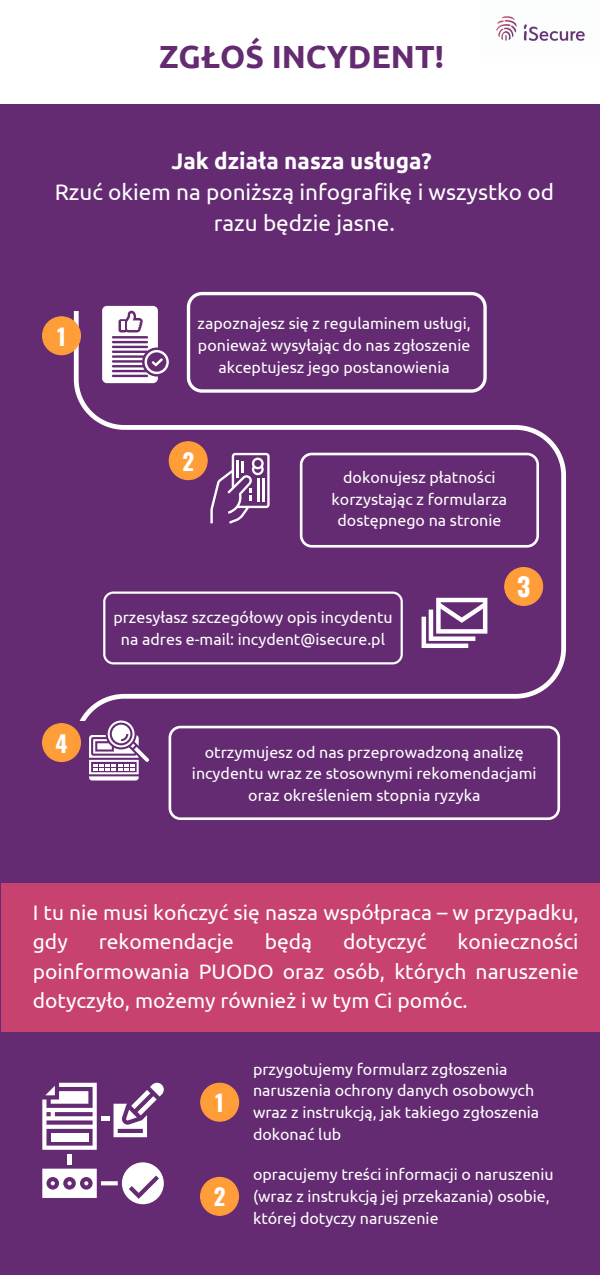
<style>
.page{position:relative;width:600px;height:1275px;background:#642a72}
.page>*{position:absolute;margin:0;border:0;box-sizing:border-box;transform-origin:0 0}
.t1{font:700 32px "Ubuntu";color:#642a72}
.t2{font:700 25.6px "Oswald";color:#fff}
.t3{font:700 23px "Oswald";color:#fff}
.t4{font:700 22.7px "Oswald";color:#fff}
.t5{font:22.5px/31px "Ubuntu";color:#fff;text-align:center}
.t6{font:700 22.5px "Ubuntu";color:#fff}
.t7{font:21px/29.2px "Ubuntu";color:#fff}
.t8{font:16px/21.8px "Ubuntu";color:#fff;text-align:center}
</style>
<div class="page">
<svg style="left:74px;top:312px;width:492px;height:408px"></svg>
<svg style="left:42px;top:316px;width:39px;height:39px"></svg>
<svg style="left:504px;top:567px;width:39px;height:39px"></svg>
<svg style="left:42px;top:723px;width:39px;height:39px"></svg>
<div style="left:0;top:0;width:600px;height:104px;background:#fff"></div>
<img style="left:496px;top:16px;width:89px;height:25px">
<svg style="left:102px;top:306px;width:67px;height:77px"></svg>
<svg style="left:187px;top:292px;width:300px;height:101px"></svg>
<svg style="left:169px;top:441px;width:101px;height:82px"></svg>
<hr style="left:258px;top:479px;width:2px;height:23px;background:#fff">
<hr style="left:263px;top:479px;width:2px;height:23px;background:#fff">
<svg style="left:300px;top:453px;width:239px;height:95px"></svg>
<svg style="left:89px;top:721px;width:60px;height:60px"></svg>
<svg style="left:422px;top:598px;width:65px;height:50px"></svg>
<svg style="left:103px;top:592px;width:300px;height:72px"></svg>
<svg style="left:169px;top:726px;width:391px;height:94px"></svg>
<div style="left:2px;top:883px;width:598px;height:148px;background:#c7426e"></div>
<div style="left:67px;top:1154px;width:5px;height:10px;background:#fff"></div>
<svg style="left:42px;top:1162px;width:122px;height:42px"></svg>
<svg style="left:42px;top:1083px;width:122px;height:67px"></svg>
<svg style="left:200px;top:1083px;width:39px;height:39px"></svg>
<svg style="left:200px;top:1177px;width:39px;height:39px"></svg>
<h1 class="t1" style="left:159px;top:38px;width:286px">ZGŁOŚ INCYDENT!</h1>
<h3 class="t6" style="left:171px;top:148px;width:262px">Jak działa nasza usługa?</h3>
<h3 class="t5" style="left:55px;top:177px;width:501px">Rzuć okiem na poniższą infografikę i wszystko od razu będzie jasne.</h3>
<h3 class="t4" style="left:57px;top:318px;width:10px">1</h3>
<h3 class="t3" style="left:56px;top:725px;width:14px">4</h3>
<p class="t8" style="left:198px;top:312px;width:275px">zapoznajesz się z regulaminem usługi, ponieważ wysyłając do nas zgłoszenie akceptujesz jego postanowienia</p>
<h3 class="t3" style="left:182px;top:443px;width:13px">2</h3>
<p class="t8" style="left:332px;top:466px;width:177px">dokonujesz płatności korzystając z formularza dostępnego na stronie</p>
<p class="t8" style="left:113px;top:606px;width:281px">przesyłasz szczegółowy opis incydentu na adres e-mail: incydent@isecure.pl</p>
<h2 class="t2" style="left:517px;top:566px;width:15px">3</h2>
<p class="t8" style="left:192px;top:741px;width:346px">otrzymujesz od nas przeprowadzoną analizę incydentu wraz ze stosownymi rekomendacjami oraz określeniem stopnia ryzyka</p>
<h3 class="t7" style="left:33px;top:898px;width:547px">I tu nie musi kończyć się nasza współpraca – w przypadku, gdy</h3>
<h3 class="t7" style="left:33px;top:927px;width:548px;text-align:justify;text-indent:425px">konieczności poinformowania PUODO oraz osób, których naruszenie dotyczyło, możemy również i w tym Ci pomóc.</h3>
<h3 class="t7" style="left:99px;top:927px;width:137px">rekomendacje</h3>
<h3 class="t7" style="left:265px;top:927px;width:49px">będą</h3>
<h3 class="t7" style="left:343px;top:927px;width:85px">dotyczyć</h3>
<h3 class="t4" style="left:215px;top:1085px;width:10px">1</h3>
<h3 class="t3" style="left:214px;top:1179px;width:13px">2</h3>
<p class="t8" style="left:253px;top:1058px;width:288px;text-align:left">przygotujemy formularz zgłoszenia naruszenia ochrony danych osobowych wraz z instrukcją, jak takiego zgłoszenia dokonać lub</p>
<p class="t8" style="left:253px;top:1163px;width:302px;text-align:left">opracujemy treści informacji o naruszeniu (wraz z instrukcją jej przekazania) osobie, której dotyczy naruszenie</p>
</div>
